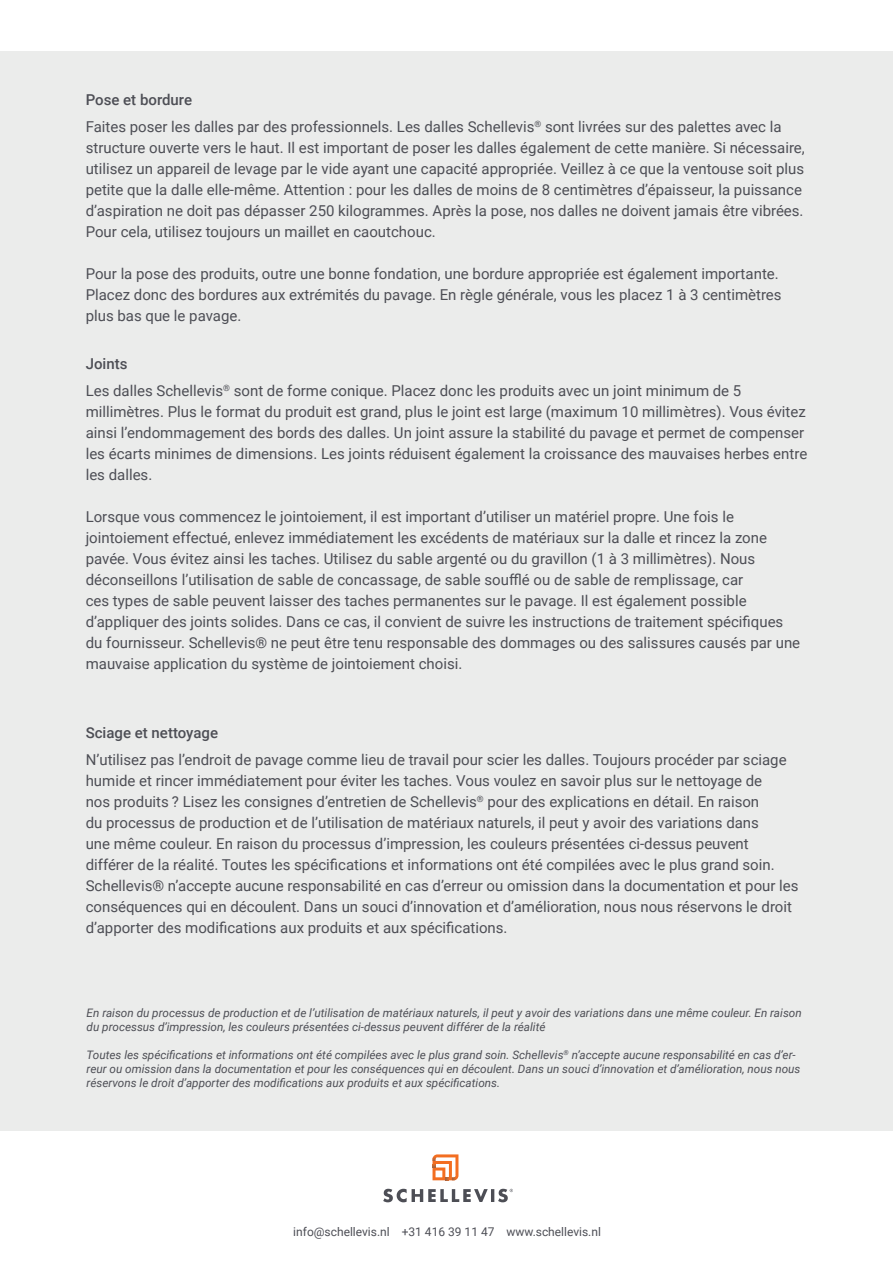
<style>
.page{position:relative;width:893px;height:1263px;background:#fff}
.page>*{position:absolute;margin:0;border:0;box-sizing:border-box;transform-origin:0 0}
.t1{font:15px/21px "Roboto";color:#4d4e55}
.t2{font:500 15px "Roboto";color:#4d4e55}
.t3{font:12px "Roboto";color:#4d4e55}
.t4{font:italic 11.7px/14.1px "Roboto";color:#4d4e55}
.s1{font-weight:500}
</style>
<div class="page">
<div style="left:0;top:51px;width:893px;height:1079px;background:#ebeceb"></div>
<svg style="left:383px;top:1189px;width:130px;height:13px"></svg>
<svg style="left:432px;top:1154px;width:26px;height:27px"></svg>
<p class="t1" style="left:86px;top:85px;width:697px;line-height:27px"><span class="s1">Pose et bordure<br></span>Faites poser les dalles par des professionnels. Les dalles Schellevis<sup>®</sup> sont livrées sur des palettes avec la</p>
<p class="t1" style="left:86px;top:136px;width:721px">structure ouverte vers le haut. Il est important de poser les dalles également de cette manière. Si nécessaire, utilisez un appareil de levage par le vide ayant une capacité appropriée. Veillez à ce que la ventouse soit plus petite que la dalle elle-même. Attention : pour les dalles de moins de 8 centimètres d’épaisseur, la puissance d’aspiration ne doit pas dépasser 250 kilogrammes. Après la pose, nos dalles ne doivent jamais être vibrées.<br>Pour cela, utilisez toujours un maillet en caoutchouc.</p>
<p class="t1" style="left:86px;top:262px;width:697px">Pour la pose des produits, outre une bonne fondation, une bordure appropriée est également importante.<br>Placez donc des bordures aux extrémités du pavage. En règle générale, vous les placez 1 à 3 centimètres plus bas que le pavage.</p>
<p class="t1" style="left:86px;top:349px;width:657px;line-height:27px"><span class="s1">Joints<br></span>Les dalles Schellevis<sup>®</sup> sont de forme conique. Placez donc les produits avec un joint minimum de 5</p>
<p class="t1" style="left:86px;top:400px;width:723px">millimètres. Plus le format du produit est grand, plus le joint est large (maximum 10 millimètres). Vous évitez ainsi l’endommagement des bords des dalles. Un joint assure la stabilité du pavage et permet de compenser les écarts minimes de dimensions. Les joints réduisent également la croissance des mauvaises herbes entre les dalles.</p>
<p class="t1" style="left:86px;top:505px;width:716px">Lorsque vous commencez le jointoiement, il est important d’utiliser un matériel propre. Une fois le jointoiement effectué, enlevez immédiatement les excédents de matériaux sur la dalle et rincez la zone pavée. Vous évitez ainsi les taches. Utilisez du sable argenté ou du gravillon (1 à 3 millimètres). Nous déconseillons l’utilisation de sable de concassage, de sable soufflé ou de sable de remplissage, car<br>ces types de sable peuvent laisser des taches permanentes sur le pavage. Il est également possible d’appliquer des joints solides. Dans ce cas, il convient de suivre les instructions de traitement spécifiques du fournisseur. Schellevis® ne peut être tenu responsable des dommages ou des salissures causés par une mauvaise application du système de jointoiement choisi.</p>
<p class="t2" style="left:86px;top:722px;width:134px">Sciage et nettoyage</p>
<p class="t1" style="left:86px;top:748px;width:714px">N’utilisez pas l’endroit de pavage comme lieu de travail pour scier les dalles. Toujours procéder par sciage humide et rincer immédiatement pour éviter les taches. Vous voulez en savoir plus sur le nettoyage de<br>nos produits ? Lisez les consignes d’entretien de Schellevis<sup>®</sup> pour des explications en détail. En raison<br>du processus de production et de l’utilisation de matériaux naturels, il peut y avoir des variations dans<br>une même couleur. En raison du processus d’impression, les couleurs présentées ci-dessus peuvent différer de la réalité. Toutes les spécifications et informations ont été compilées avec le plus grand soin.<br>Schellevis® n’accepte aucune responsabilité en cas d’erreur ou omission dans la documentation et pour les conséquences qui en découlent. Dans un souci d’innovation et d’amélioration, nous nous réservons le droit d’apporter des modifications aux produits et aux spécifications.</p>
<p class="t4" style="left:87px;top:1005px;width:717px">En raison du processus de production et de l’utilisation de matériaux naturels, il peut y avoir des variations dans une même couleur. En raison du processus d’impression, les couleurs présentées ci-dessus peuvent différer de la réalité</p>
<p class="t4" style="left:87px;top:1047px;width:715px">Toutes les spécifications et informations ont été compilées avec le plus grand soin. Schellevis<sup>®</sup> n’accepte aucune responsabilité en cas d’er&shy;reur ou omission dans la documentation et pour les conséquences qui en découlent. Dans un souci d’innovation et d’amélioration, nous nous réservons le droit d’apporter des modifications aux produits et aux spécifications.</p>
<p class="t3" style="left:293px;top:1223px;width:309px">info@schellevis.nl +31 416 39 11 47 www.schellevis.nl</p>
</div>
